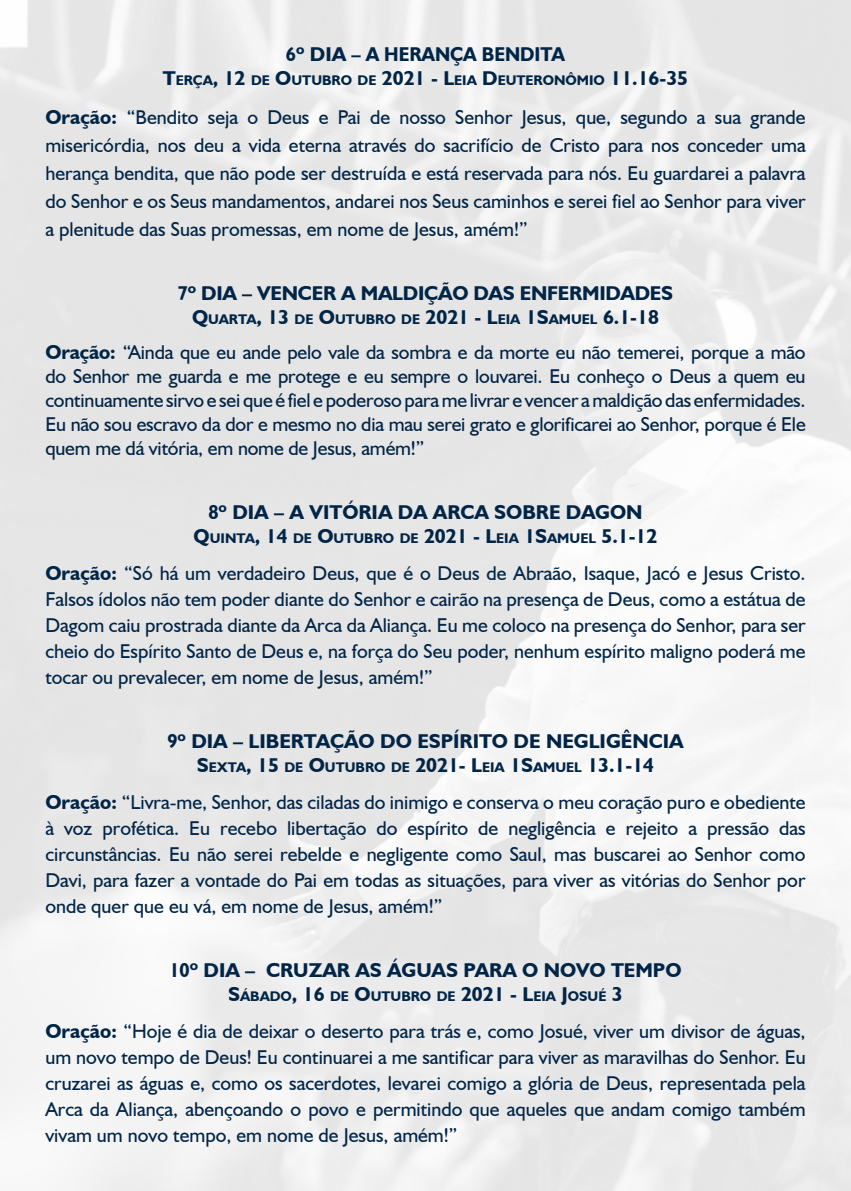
<style>
.page{position:relative;width:851px;height:1191px;background:#fff}
.page>*{position:absolute;margin:0;border:0;box-sizing:border-box;transform-origin:0 0}
.t1{font:20px/26px "Humanist 521 BT";color:#012547;text-align:justify}
.t2{font:700 20px "Humanist 521 BT";color:#012547;scale:.93 1}
.t3{font:700 14px "Humanist 521 BT";color:#012547}
.s1{font-size:20px}
.s2{font-weight:700}
</style>
<div class="page">
<p class="t2" style="left:286px;top:41px;width:301px">6º DIA – A HERANÇA BENDITA</p>
<p class="t3" style="left:163px;top:71px;width:527px"><span class="s1">T</span>ERÇA<span class="s1">, 12</span> DE <span class="s1">O</span>UTUBRO DE <span class="s1">2021 - L</span>EIA <span class="s1">D</span>EUTERONÔMIO <span class="s1">11.16-35</span></p>
<p class="t1" style="left:45px;top:103px;width:761px;line-height:28px"><span class="s2">Oração:</span> “Bendito seja o Deus e Pai de nosso Senhor Jesus, que, segundo a sua grande misericórdia, nos deu a vida eterna através do sacrifício de Cristo para nos conceder uma herança bendita, que não pode ser destruída e está reservada para nós. Eu guardarei a palavra do Senhor e os Seus mandamentos, andarei nos Seus caminhos e serei fiel ao Senhor para viver a plenitude das Suas promessas, em nome de Jesus, amém!”</p>
<p class="t2" style="left:178px;top:280px;width:534px">7º DIA – VENCER A MALDIÇÃO DAS ENFERMIDADES</p>
<p class="t3" style="left:192px;top:310px;width:468px"><span class="s1">Q</span>UARTA<span class="s1">, 13</span> DE <span class="s1">O</span>UTUBRO DE <span class="s1">2021 - L</span>EIA <span class="s1">1S</span>AMUEL <span class="s1">6.1-18</span></p>
<p class="t1" style="left:45px;top:340px;width:761px;line-height:24px"><span class="s2">Oração:</span> “Ainda que eu ande pelo vale da sombra e da morte eu não temerei, porque a mão do Senhor me guarda e me protege e eu sempre o louvarei. Eu conheço o Deus a quem eu continuamente sirvo e sei que é fiel e poderoso para me livrar e vencer a maldição das enfermidades.<br>Eu não sou escravo da dor e mesmo no dia mau serei grato e glorificarei ao Senhor, porque é Ele quem me dá vitória, em nome de Jesus, amém!”</p>
<p class="t2" style="left:208px;top:499px;width:468px">8º DIA – A VITÓRIA DA ARCA SOBRE DAGON</p>
<p class="t3" style="left:193px;top:529px;width:465px"><span class="s1">Q</span>UINTA<span class="s1">, 14</span> DE <span class="s1">O</span>UTUBRO DE <span class="s1">2021 - L</span>EIA <span class="s1">1S</span>AMUEL <span class="s1">5.1-12</span></p>
<p class="t1" style="left:45px;top:560px;width:761px"><span class="s2">Oração:</span> “Só há um verdadeiro Deus, que é o Deus de Abraão, Isaque, Jacó e Jesus Cristo.<br>Falsos ídolos não tem poder diante do Senhor e cairão na presença de Deus, como a estátua de Dagom caiu prostrada diante da Arca da Aliança. Eu me coloco na presença do Senhor, para ser cheio do Espírito Santo de Deus e, na força do Seu poder, nenhum espírito maligno poderá me tocar ou prevalecer, em nome de Jesus, amém!”</p>
<p class="t2" style="left:167px;top:728px;width:556px">9º DIA – LIBERTAÇÃO DO ESPÍRITO DE NEGLIGÊNCIA</p>
<p class="t3" style="left:197px;top:758px;width:459px"><span class="s1">S</span>EXTA<span class="s1">, 15</span> DE <span class="s1">O</span>UTUBRO DE <span class="s1">2021- L</span>EIA <span class="s1">1S</span>AMUEL <span class="s1">13.1-14</span></p>
<p class="t1" style="left:45px;top:789px;width:761px"><span class="s2">Oração:</span> “Livra-me, Senhor, das ciladas do inimigo e conserva o meu coração puro e obediente à voz profética. Eu recebo libertação do espírito de negligência e rejeito a pressão das circunstâncias. Eu não serei rebelde e negligente como Saul, mas buscarei ao Senhor como Davi, para fazer a vontade do Pai em todas as situações, para viver as vitórias do Senhor por onde quer que eu vá, em nome de Jesus, amém!”</p>
<p class="t2" style="left:169px;top:957px;width:552px">10º DIA – CRUZAR AS ÁGUAS PARA O NOVO TEMPO</p>
<p class="t3" style="left:228px;top:987px;width:396px"><span class="s1">S</span>ÁBADO<span class="s1">, 16</span> DE <span class="s1">O</span>UTUBRO DE <span class="s1">2021 - L</span>EIA <span class="s1">J</span>OSUÉ <span class="s1">3</span></p>
<p class="t1" style="left:45px;top:1018px;width:761px"><span class="s2">Oração:</span> “Hoje é dia de deixar o deserto para trás e, como Josué, viver um divisor de águas, um novo tempo de Deus! Eu continuarei a me santificar para viver as maravilhas do Senhor. Eu cruzarei as águas e, como os sacerdotes, levarei comigo a glória de Deus, representada pela Arca da Aliança, abençoando o povo e permitindo que aqueles que andam comigo também vivam um novo tempo, em nome de Jesus, amém!”</p>
</div>
